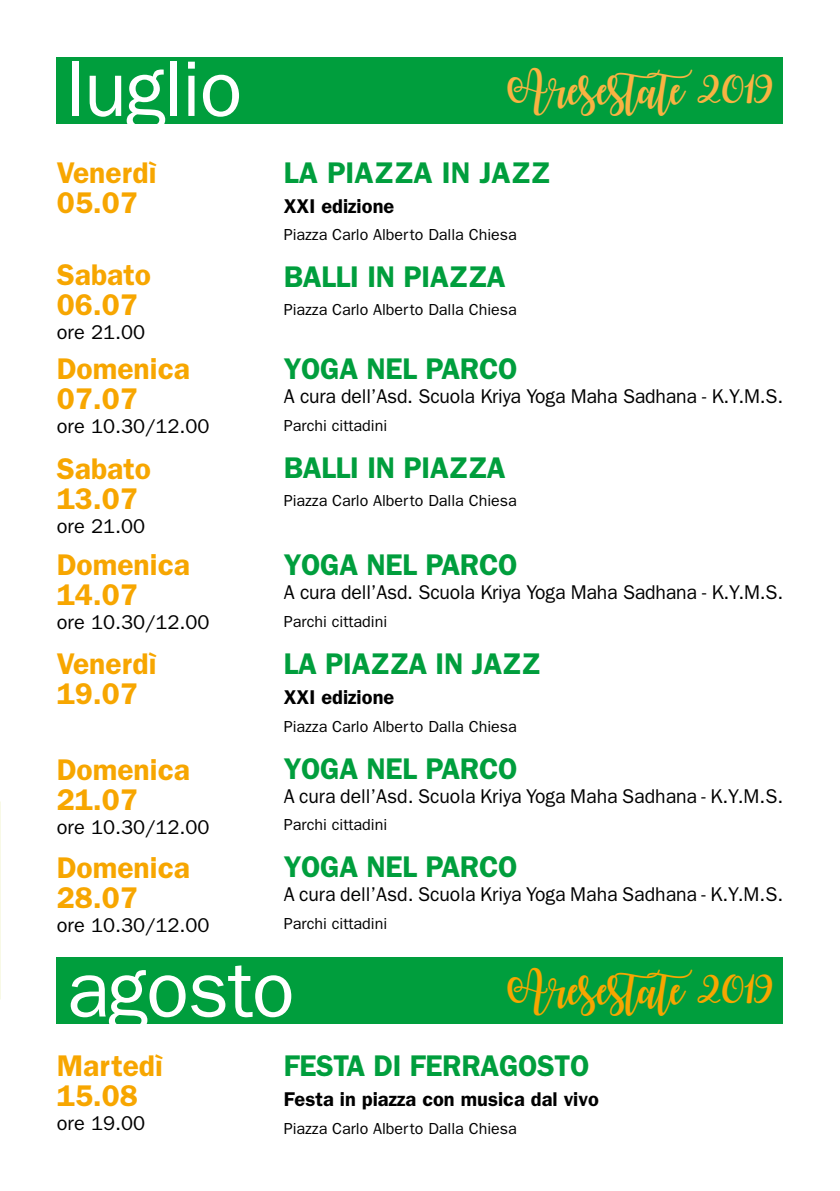
<style>
.page{position:relative;width:840px;height:1191px;background:#fff}
.page>*{position:absolute;margin:0;border:0;box-sizing:border-box;transform-origin:0 0}
.t1{font:79px "Franklin Gothic";letter-spacing:-.015em;color:#fff}
.t2{font:38px "Watermelon Script Demo";color:#f9b342}
.t3{font:38px "Watermelon Script Demo";color:#f7a600}
.t4{font:600 30px "Franklin Gothic";letter-spacing:-.01em;color:#009e3d}
.t5{font:600 30px/30px "Franklin Gothic";color:#f7a600}
.t6{font:20px "Franklin Gothic";color:#000}
.t7{font:600 20px "Franklin Gothic";color:#000}
.t8{font:16px "Franklin Gothic";color:#000}
</style>
<div class="page">
<div style="left:57px;top:57px;width:725px;height:66px;background:#009e3d"></div>
<div style="left:57px;top:957px;width:725px;height:67px;background:#009e3d"></div>
<h1 class="t1" style="left:66px;top:44px;width:177px">luglio</h1>
<h3 class="t5" style="left:57px;top:156px;width:101px">Venerdì<br>05.07</h3>
<h3 class="t5" style="left:57px;top:259px;width:96px">Sabato<br>06.07</h3>
<p class="t6" style="left:57px;top:320px;width:90px">ore 21.00</p>
<h3 class="t5" style="left:57px;top:353px;width:135px">Domenica<br>07.07</h3>
<p class="t6" style="left:57px;top:415px;width:154px">ore 10.30/12.00</p>
<h3 class="t5" style="left:57px;top:452px;width:96px">Sabato<br>13.07</h3>
<p class="t6" style="left:57px;top:514px;width:90px">ore 21.00</p>
<h3 class="t5" style="left:57px;top:549px;width:135px">Domenica<br>14.07</h3>
<p class="t6" style="left:57px;top:611px;width:154px">ore 10.30/12.00</p>
<h3 class="t5" style="left:57px;top:648px;width:101px">Venerdì<br>19.07</h3>
<h3 class="t5" style="left:57px;top:753px;width:135px">Domenica<br>21.07</h3>
<p class="t6" style="left:57px;top:815px;width:154px">ore 10.30/12.00</p>
<h3 class="t5" style="left:57px;top:851px;width:135px">Domenica<br>28.07</h3>
<p class="t6" style="left:57px;top:913px;width:154px">ore 10.30/12.00</p>
<h2 class="t2" style="left:507px;top:67px;width:267px">Aresestate 2019</h2>
<h3 class="t4" style="left:283px;top:155px;width:268px">LA PIAZZA IN JAZZ</h3>
<p class="t7" style="left:283px;top:194px;width:112px">XXI edizione</p>
<p class="t8" style="left:283px;top:226px;width:234px">Piazza Carlo Alberto Dalla Chiesa</p>
<h3 class="t4" style="left:283px;top:259px;width:223px">BALLI IN PIAZZA</h3>
<p class="t8" style="left:283px;top:300px;width:234px">Piazza Carlo Alberto Dalla Chiesa</p>
<h3 class="t4" style="left:283px;top:351px;width:235px">YOGA NEL PARCO</h3>
<p class="t6" style="left:283px;top:385px;width:500px">A cura dell’Asd. Scuola Kriya Yoga Maha Sadhana - K.Y.M.S.</p>
<p class="t8" style="left:283px;top:416px;width:105px">Parchi cittadini</p>
<h3 class="t4" style="left:283px;top:450px;width:223px">BALLI IN PIAZZA</h3>
<p class="t8" style="left:283px;top:491px;width:234px">Piazza Carlo Alberto Dalla Chiesa</p>
<h3 class="t4" style="left:283px;top:547px;width:235px">YOGA NEL PARCO</h3>
<p class="t6" style="left:283px;top:581px;width:500px">A cura dell’Asd. Scuola Kriya Yoga Maha Sadhana - K.Y.M.S.</p>
<p class="t8" style="left:283px;top:612px;width:105px">Parchi cittadini</p>
<h3 class="t4" style="left:283px;top:646px;width:258px">LA PIAZZA IN JAZZ</h3>
<p class="t7" style="left:283px;top:685px;width:112px">XXI edizione</p>
<p class="t8" style="left:283px;top:717px;width:234px">Piazza Carlo Alberto Dalla Chiesa</p>
<h3 class="t4" style="left:283px;top:750px;width:235px">YOGA NEL PARCO</h3>
<p class="t6" style="left:283px;top:784px;width:500px">A cura dell’Asd. Scuola Kriya Yoga Maha Sadhana - K.Y.M.S.</p>
<p class="t8" style="left:283px;top:815px;width:105px">Parchi cittadini</p>
<h3 class="t4" style="left:283px;top:849px;width:235px">YOGA NEL PARCO</h3>
<p class="t6" style="left:283px;top:883px;width:500px">A cura dell’Asd. Scuola Kriya Yoga Maha Sadhana - K.Y.M.S.</p>
<p class="t8" style="left:283px;top:914px;width:105px">Parchi cittadini</p>
<h1 class="t1" style="left:66px;top:944px;width:230px">agosto</h1>
<h2 class="t3" style="left:507px;top:967px;width:267px">Aresestate 2019</h2>
<h3 class="t5" style="left:57px;top:1049px;width:108px">Martedì<br>15.08</h3>
<p class="t6" style="left:57px;top:1111px;width:90px">ore 19.00</p>
<h3 class="t4" style="left:283px;top:1048px;width:307px">FESTA DI FERRAGOSTO</h3>
<p class="t7" style="left:283px;top:1087px;width:316px">Festa in piazza con musica dal vivo</p>
<p class="t8" style="left:283px;top:1119px;width:234px">Piazza Carlo Alberto Dalla Chiesa</p>
</div>
